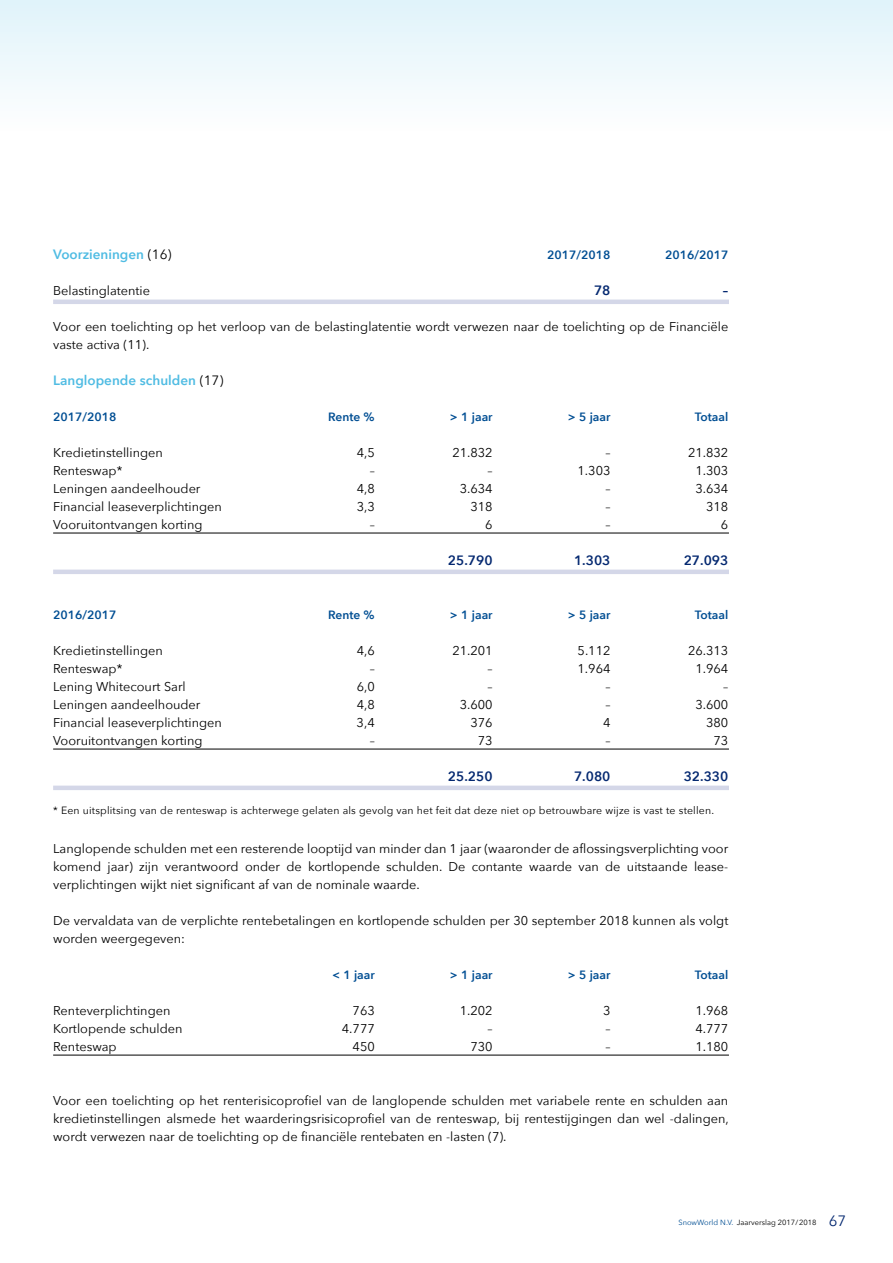
<style>
.page{position:relative;width:893px;height:1263px;background:#fff}
.page>*{position:absolute;margin:0;border:0;box-sizing:border-box;transform-origin:0 0}
.t1{font:600 13.5px "Avenir Next";color:#50bce3}
.t2{font:600 13.5px "Avenir Next";color:#042870}
.t3{font:12.75px/18px "Avenir Next";color:#000}
.t4{font:600 12px "Avenir Next";color:#004e93}
.t5{font:10.5px "Avenir Next";letter-spacing:.015em;color:#000}
.t6{font:7.5px "Avenir Next";color:#000}
.s1{font-weight:400;color:#000}
.s2{color:#004e93}
.s3{font-size:15px;color:#042870}
</style>
<div class="page">
<svg style="left:0;top:0;width:893px;height:90px;fill:#eaf7fb"></svg>
<hr style="left:53px;top:300px;width:676px;height:4px;background:#d4d7e8">
<hr style="left:53px;top:533px;width:676px;height:1px;background:#000">
<hr style="left:53px;top:570px;width:676px;height:4px;background:#d4d7e8">
<hr style="left:53px;top:749px;width:676px;height:1px;background:#000">
<hr style="left:53px;top:786px;width:676px;height:4px;background:#d4d7e8">
<hr style="left:53px;top:1055px;width:676px;height:1px;background:#000">
<p class="t1" style="left:53px;top:242px;width:120px">Voorzieningen <span class="s1">(16)</span></p>
<p class="t4" style="left:547px;top:244px;width:65px">2017/2018</p>
<p class="t4" style="left:665px;top:244px;width:65px">2016/2017</p>
<p class="t3" style="left:53px;top:281px;width:98px">Belastinglatentie</p>
<p class="t2" style="left:594px;top:278px;width:18px">78</p>
<p class="t2" style="left:723px;top:278px;width:7px">–</p>
<p class="t3" style="left:53px;top:317px;width:677px">Voor een toelichting op het verloop van de belastinglatentie wordt verwezen naar de toelichting op de Financiële vaste activa (11).</p>
<p class="t1" style="left:53px;top:368px;width:172px">Langlopende schulden <span class="s1">(17)</span></p>
<p class="t4" style="left:53px;top:406px;width:65px">2017/2018</p>
<p class="t4" style="left:328px;top:406px;width:48px">Rente %</p>
<p class="t4" style="left:450px;top:406px;width:44px">&gt; 1 jaar</p>
<p class="t4" style="left:568px;top:406px;width:44px">&gt; 5 jaar</p>
<p class="t4" style="left:695px;top:406px;width:35px">Totaal</p>
<p class="t3" style="left:53px;top:443px;width:111px">Kredietinstellingen</p>
<p class="t3" style="left:357px;top:443px;width:20px">4,5</p>
<p class="t3" style="left:452px;top:443px;width:42px">21.832</p>
<p class="t3" style="left:605px;top:443px;width:7px">–</p>
<p class="t3" style="left:688px;top:443px;width:42px">21.832</p>
<p class="t3" style="left:53px;top:461px;width:71px">Renteswap*</p>
<p class="t3" style="left:370px;top:461px;width:7px">–</p>
<p class="t3" style="left:488px;top:461px;width:7px">–</p>
<p class="t3" style="left:578px;top:461px;width:34px">1.303</p>
<p class="t3" style="left:695px;top:461px;width:34px">1.303</p>
<p class="t3" style="left:53px;top:479px;width:149px">Leningen aandeelhouder</p>
<p class="t3" style="left:357px;top:479px;width:20px">4,8</p>
<p class="t3" style="left:460px;top:479px;width:34px">3.634</p>
<p class="t3" style="left:605px;top:479px;width:7px">–</p>
<p class="t3" style="left:695px;top:479px;width:34px">3.634</p>
<p class="t3" style="left:53px;top:497px;width:170px">Financial leaseverplichtingen</p>
<p class="t3" style="left:357px;top:497px;width:20px">3,3</p>
<p class="t3" style="left:470px;top:497px;width:24px">318</p>
<p class="t3" style="left:605px;top:497px;width:7px">–</p>
<p class="t3" style="left:706px;top:497px;width:24px">318</p>
<p class="t3" style="left:53px;top:515px;width:151px">Vooruitontvangen korting</p>
<p class="t3" style="left:370px;top:515px;width:7px">–</p>
<p class="t3" style="left:485px;top:515px;width:9px">6</p>
<p class="t3" style="left:605px;top:515px;width:7px">–</p>
<p class="t3" style="left:721px;top:515px;width:9px">6</p>
<p class="t2" style="left:448px;top:548px;width:46px">25.790</p>
<p class="t2" style="left:574px;top:548px;width:38px">1.303</p>
<p class="t2" style="left:684px;top:548px;width:46px">27.093</p>
<p class="t4" style="left:53px;top:604px;width:65px">2016/2017</p>
<p class="t4" style="left:328px;top:604px;width:48px">Rente %</p>
<p class="t4" style="left:450px;top:604px;width:44px">&gt; 1 jaar</p>
<p class="t4" style="left:568px;top:604px;width:44px">&gt; 5 jaar</p>
<p class="t4" style="left:695px;top:604px;width:35px">Totaal</p>
<p class="t3" style="left:53px;top:641px;width:111px">Kredietinstellingen</p>
<p class="t3" style="left:357px;top:641px;width:20px">4,6</p>
<p class="t3" style="left:452px;top:641px;width:42px">21.201</p>
<p class="t3" style="left:578px;top:641px;width:34px">5.112</p>
<p class="t3" style="left:688px;top:641px;width:42px">26.313</p>
<p class="t3" style="left:53px;top:659px;width:71px">Renteswap*</p>
<p class="t3" style="left:370px;top:659px;width:7px">–</p>
<p class="t3" style="left:488px;top:659px;width:7px">–</p>
<p class="t3" style="left:578px;top:659px;width:34px">1.964</p>
<p class="t3" style="left:695px;top:659px;width:34px">1.964</p>
<p class="t3" style="left:53px;top:677px;width:134px">Lening Whitecourt Sarl</p>
<p class="t3" style="left:357px;top:677px;width:20px">6,0</p>
<p class="t3" style="left:487px;top:677px;width:7px">–</p>
<p class="t3" style="left:605px;top:677px;width:7px">–</p>
<p class="t3" style="left:723px;top:677px;width:7px">–</p>
<p class="t3" style="left:53px;top:695px;width:149px">Leningen aandeelhouder</p>
<p class="t3" style="left:357px;top:695px;width:20px">4,8</p>
<p class="t3" style="left:460px;top:695px;width:34px">3.600</p>
<p class="t3" style="left:605px;top:695px;width:7px">–</p>
<p class="t3" style="left:695px;top:695px;width:34px">3.600</p>
<p class="t3" style="left:53px;top:713px;width:170px">Financial leaseverplichtingen</p>
<p class="t3" style="left:357px;top:713px;width:20px">3,4</p>
<p class="t3" style="left:470px;top:713px;width:24px">376</p>
<p class="t3" style="left:603px;top:713px;width:9px">4</p>
<p class="t3" style="left:706px;top:713px;width:24px">380</p>
<p class="t3" style="left:53px;top:731px;width:151px">Vooruitontvangen korting</p>
<p class="t3" style="left:370px;top:731px;width:7px">–</p>
<p class="t3" style="left:478px;top:731px;width:16px">73</p>
<p class="t3" style="left:605px;top:731px;width:7px">–</p>
<p class="t3" style="left:713px;top:731px;width:16px">73</p>
<p class="t2" style="left:448px;top:764px;width:46px">25.250</p>
<p class="t2" style="left:574px;top:764px;width:38px">7.080</p>
<p class="t2" style="left:684px;top:764px;width:46px">32.330</p>
<p class="t5" style="left:53px;top:801px;width:662px">* Een uitsplitsing van de renteswap is achterwege gelaten als gevolg van het feit dat deze niet op betrouwbare wijze is vast te stellen.</p>
<p class="t3" style="left:53px;top:839px;width:677px;text-align:justify">Langlopende schulden met een resterende looptijd van minder dan 1 jaar (waaronder de aflossingsverplichting voor komend jaar) zijn verantwoord onder de kortlopende schulden. De contante waarde van de uitstaande lease&shy;verplichtingen wijkt niet significant af van de nominale waarde.</p>
<p class="t3" style="left:53px;top:911px;width:677px">De vervaldata van de verplichte rentebetalingen en kortlopende schulden per 30 september 2018 kunnen als volgt worden weergegeven:</p>
<p class="t4" style="left:332px;top:964px;width:44px">&lt; 1 jaar</p>
<p class="t4" style="left:450px;top:964px;width:44px">&gt; 1 jaar</p>
<p class="t4" style="left:568px;top:964px;width:44px">&gt; 5 jaar</p>
<p class="t4" style="left:695px;top:964px;width:35px">Totaal</p>
<p class="t3" style="left:53px;top:1001px;width:119px">Renteverplichtingen</p>
<p class="t3" style="left:353px;top:1001px;width:24px">763</p>
<p class="t3" style="left:460px;top:1001px;width:34px">1.202</p>
<p class="t3" style="left:603px;top:1001px;width:9px">3</p>
<p class="t3" style="left:695px;top:1001px;width:34px">1.968</p>
<p class="t3" style="left:53px;top:1019px;width:131px">Kortlopende schulden</p>
<p class="t3" style="left:342px;top:1019px;width:34px">4.777</p>
<p class="t3" style="left:488px;top:1019px;width:7px">–</p>
<p class="t3" style="left:605px;top:1019px;width:7px">–</p>
<p class="t3" style="left:695px;top:1019px;width:34px">4.777</p>
<p class="t3" style="left:53px;top:1037px;width:65px">Renteswap</p>
<p class="t3" style="left:353px;top:1037px;width:24px">450</p>
<p class="t3" style="left:470px;top:1037px;width:24px">730</p>
<p class="t3" style="left:605px;top:1037px;width:7px">–</p>
<p class="t3" style="left:695px;top:1037px;width:34px">1.180</p>
<p class="t3" style="left:53px;top:1091px;width:677px;text-align:justify">Voor een toelichting op het renterisicoprofiel van de langlopende schulden met variabele rente en schulden aan kredietinstellingen alsmede het waarderingsrisicoprofiel van de renteswap, bij rentestijgingen dan wel -dalingen, wordt verwezen naar de toelichting op de financiële rentebaten en -lasten (7).</p>
<p class="t6" style="left:678px;top:1216px;width:169px"><span class="s2">SnowWorld N.V.</span> Jaarverslag 2017/2018 <span class="s3">67</span></p>
</div>
